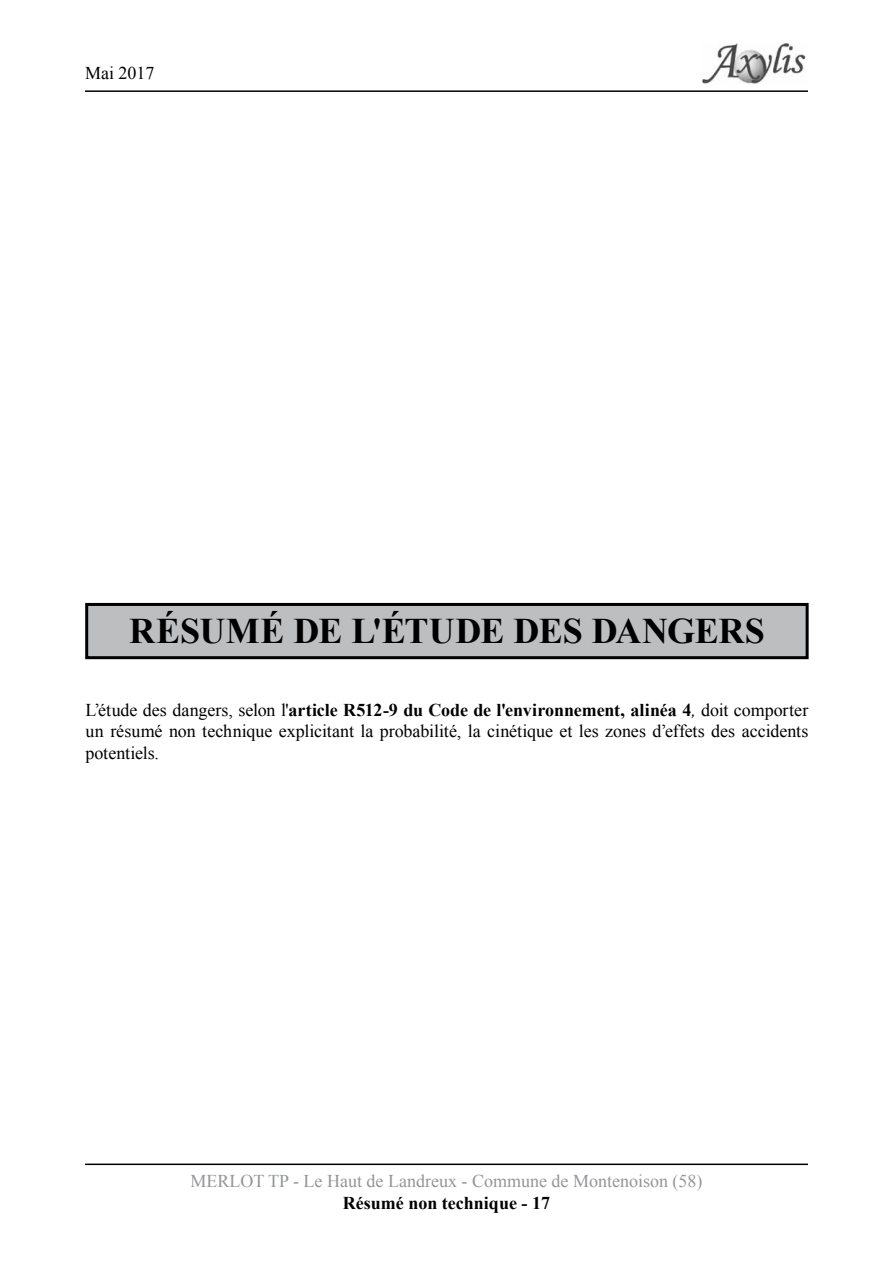
<style>
.page{position:relative;width:893px;height:1263px;background:#fff}
.page>*{position:absolute;margin:0;border:0;box-sizing:border-box;transform-origin:0 0}
.t1{font:700 36px "Times New Roman";color:#000}
.t2{font:18px/21.6px "Times New Roman";letter-spacing:-.005em;color:#000;text-align:justify}
.t3{font:18px "Times New Roman";color:#939598}
.t4{font:700 18px "Times New Roman";color:#000}
.s1{font-weight:700}
.s2{font-style:italic}
</style>
<div class="page">
<hr style="left:85px;top:1163px;width:723px;height:2px;background:#000">
<hr style="left:85px;top:90px;width:723px;height:2px;background:#000">
<img style="left:701px;top:43px;width:105px;height:41px">
<div style="left:87px;top:604px;width:720px;height:54px;background:#bcbec0"></div>
<div style="left:85px;top:603px;width:724px;height:56px;border:3px solid #000"></div>
<p class="t2" style="left:85px;top:62px;width:71px">Mai 2017</p>
<h1 class="t1" style="left:129px;top:606px;width:78px">résum</h1>
<h1 class="t1" style="left:260px;top:606px;width:170px">é de l'étude</h1>
<h1 class="t1" style="left:514px;top:606px;width:24px">des</h1>
<h1 class="t1" style="left:592px;top:606px;width:26px">dangers</h1>
<p class="t2" style="left:85px;top:698px;width:724px">L’étude des dangers, selon l'<span class="s1">article R512-9 du Code de l'environnement, alinéa 4</span><span class="s2">,</span> doit comporter un résumé non technique explicitant la probabilité, la cinétique et les zones d’effets des accidents potentiels.</p>
<p class="t3" style="left:190px;top:1169px;width:514px">MERLOT TP - Le Haut de Landreux - Commune de Montenoison (58)</p>
<p class="t4" style="left:343px;top:1190px;width:208px">Résumé non technique - 17</p>
</div>
